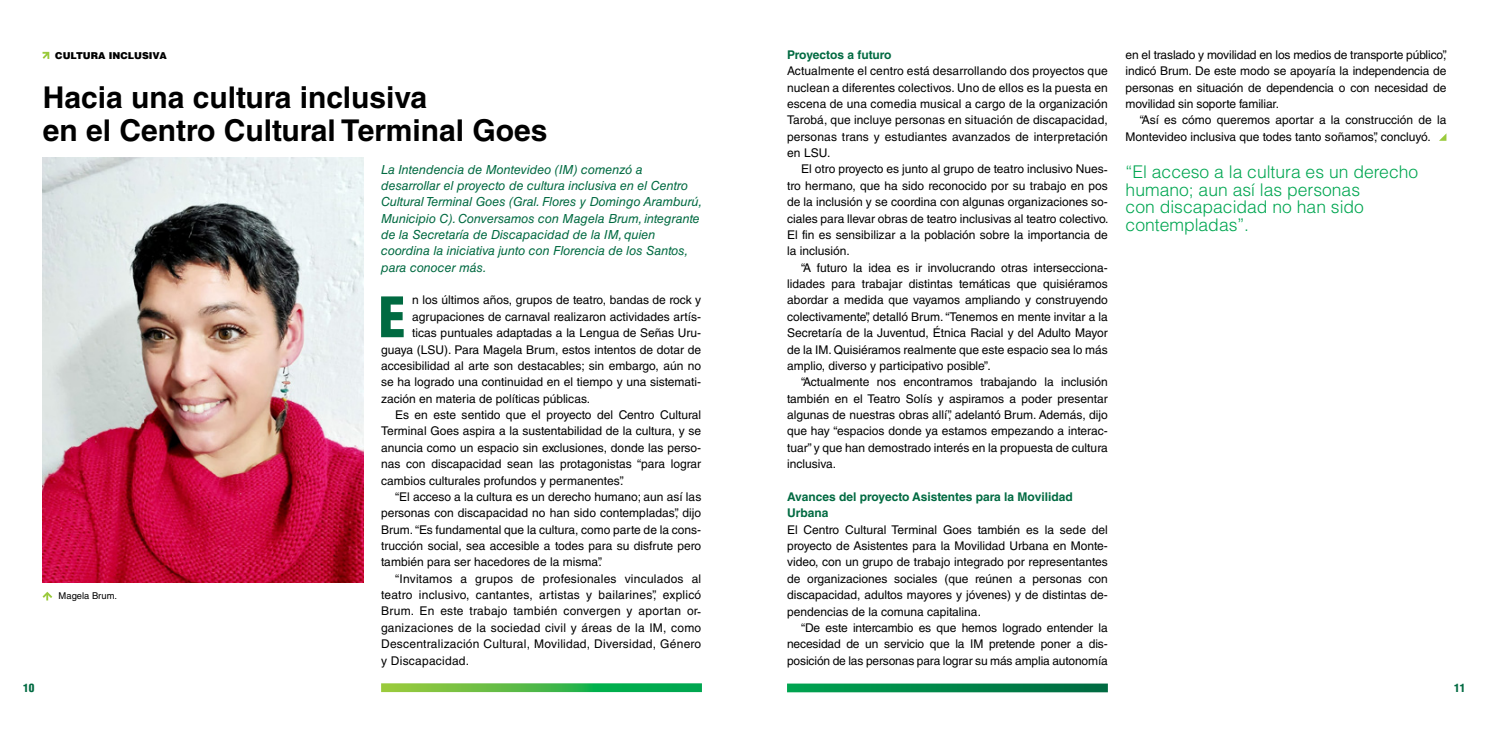
<style>
.page{position:relative;width:1489px;height:745px;background:#fff}
.page>*{position:absolute;margin:0;border:0;box-sizing:border-box;transform-origin:0 0}
.t1{font:900 condensed 54.38px "Helvetica LT Std";color:#006a41}
.t2{font:700 30px/32.8px "Helvetica LT Std";color:#000}
.t3{font:300 17.5px/17.5px "Helvetica LT Std";color:#00a651}
.t4{font:italic 12.5px/16.4px "Helvetica LT Std";color:#006a41}
.t5{font:12px/16.4px "Helvetica LT Std";color:#000;text-align:justify}
.t6{font:12px "Helvetica LT Std";letter-spacing:.02em;color:#000}
.t7{font:700 12px/16.4px "Helvetica LT Std";color:#006a41}
.t8{font:900 condensed 11.25px "Helvetica LT Std";color:#006a41}
.t9{font:900 9.5px "Helvetica LT Std";color:#000}
.t10{font:9.38px "Helvetica LT Std";color:#000}
</style>
<div class="page">
<svg style="left:1439px;top:134px;width:7px;height:7px"></svg>
<svg style="left:381px;top:683px;width:321px;height:8px;background:#4aba4f"></svg>
<svg style="left:787px;top:683px;width:320px;height:8px;background:#118e55"></svg>
<svg style="left:42px;top:51px;width:8px;height:8px"></svg>
<img style="left:43px;top:157px;width:320px;height:425px">
<svg style="left:42px;top:591px;width:11px;height:9px"></svg>
<p class="t9" style="left:55px;top:49px;width:113px">CULTURA INCLUSIVA</p>
<h2 class="t2" style="left:43px;top:81px;width:506px">Hacia una cultura inclusiva<br>en el Centro Cultural Terminal Goes</h2>
<p class="t10" style="left:59px;top:590px;width:60px">Magela Brum.</p>
<p class="t4" style="left:381px;top:161px;width:323px">La Intendencia de Montevideo (IM) comenzó a desarrollar el proyecto de cultura inclusiva en el Centro Cultural Terminal Goes (Gral. Flores y Domingo Aramburú, Municipio C). Conversamos con Magela Brum, integrante de la Secretaría de Discapacidad de la IM, quien coordina la iniciativa junto con Florencia de los Santos, para conocer más.</p>
<h1 class="t1" style="left:378px;top:282px;width:29px">E</h1>
<p class="t5" style="left:412px;top:292px;width:290px">n los últimos años, grupos de teatro, bandas de rock y</p>
<p class="t5" style="left:412px;top:308px;width:290px">agrupaciones de carnaval realizaron actividades artís-</p>
<p class="t5" style="left:412px;top:324px;width:290px">ticas puntuales adaptadas a la Lengua de Señas Uru-</p>
<p class="t5" style="left:381px;top:341px;width:322px">guaya (LSU). Para Magela Brum, estos intentos de dotar de</p>
<p class="t5" style="left:381px;top:357px;width:322px">accesibilidad al arte son destacables; sin embargo, aún no</p>
<p class="t5" style="left:381px;top:373px;width:322px">se ha logrado una continuidad en el tiempo y una sistemati-</p>
<p class="t5" style="left:381px;top:390px;width:210px">zación en materia de políticas públicas.</p>
<p class="t5" style="left:395px;top:406px;width:307px">Es en este sentido que el proyecto del Centro Cultural</p>
<p class="t5" style="left:381px;top:422px;width:321px">Terminal Goes aspira a la sustentabilidad de la cultura, y se</p>
<p class="t5" style="left:381px;top:439px;width:322px">anuncia como un espacio sin exclusiones, donde las perso-</p>
<p class="t5" style="left:381px;top:455px;width:321px">nas con discapacidad sean las protagonistas “para lograr</p>
<p class="t5" style="left:381px;top:472px;width:244px">cambios culturales profundos y permanentes”.</p>
<p class="t5" style="left:395px;top:488px;width:307px">“El acceso a la cultura es un derecho humano; aun así las</p>
<p class="t5" style="left:381px;top:504px;width:322px">personas con discapacidad no han sido contempladas”, dijo</p>
<p class="t5" style="left:381px;top:521px;width:321px">Brum. “Es fundamental que la cultura, como parte de la cons-</p>
<p class="t5" style="left:381px;top:537px;width:322px">trucción social, sea accesible a todes para su disfrute pero</p>
<p class="t5" style="left:381px;top:553px;width:222px">también para ser hacedores de la misma”.</p>
<p class="t6" style="left:395px;top:571px;width:307px">“Invitamos a grupos de profesionales vinculados al</p>
<p class="t6" style="left:381px;top:587px;width:322px">teatro inclusivo, cantantes, artistas y bailarines”, explicó</p>
<p class="t6" style="left:381px;top:604px;width:322px">Brum. En este trabajo también convergen y aportan or-</p>
<p class="t6" style="left:381px;top:620px;width:322px">ganizaciones de la sociedad civil y áreas de la IM, como</p>
<p class="t6" style="left:381px;top:636px;width:322px">Descentralización Cultural, Movilidad, Diversidad, Género</p>
<p class="t6" style="left:381px;top:653px;width:90px">y Discapacidad.</p>
<p class="t7" style="left:787px;top:46px;width:106px">Proyectos a futuro</p>
<p class="t5" style="left:787px;top:63px;width:322px">Actualmente el centro está desarrollando dos proyectos que nuclean a diferentes colectivos. Uno de ellos es la puesta en escena de una comedia musical a cargo de la organización Tarobá, que incluye personas en situación de discapacidad, personas trans y estudiantes avanzados de interpretación en LSU.</p>
<p class="t5" style="left:787px;top:161px;width:323px;text-indent:14px">El otro proyecto es junto al grupo de teatro inclusivo Nues&shy;tro hermano, que ha sido reconocido por su trabajo en pos de la inclusión y se coordina con algunas organizaciones so&shy;ciales para llevar obras de teatro inclusivas al teatro colectivo.<br>El fin es sensibilizar a la población sobre la importancia de la inclusión.</p>
<p class="t5" style="left:787px;top:259px;width:322px;text-indent:14px">“A futuro la idea es ir involucrando otras intersecciona&shy;lidades para trabajar distintas temáticas que quisiéramos abordar a medida que vayamos ampliando y construyendo colectivamente”, detalló Brum. “Tenemos en mente invitar a la Secretaría de la Juventud, Étnica Racial y del Adulto Mayor de la IM. Quisiéramos realmente que este espacio sea lo más amplio, diverso y participativo posible”.</p>
<p class="t5" style="left:787px;top:373px;width:322px;text-indent:14px">“Actualmente nos encontramos trabajando la inclusión también en el Teatro Solís y aspiramos a poder presentar algunas de nuestras obras allí”, adelantó Brum. Además, dijo que hay “espacios donde ya estamos empezando a interac&shy;tuar” y que han demostrado interés en la propuesta de cultura inclusiva.</p>
<p class="t7" style="left:787px;top:488px;width:287px">Avances del proyecto Asistentes para la Movilidad<br>Urbana</p>
<p class="t5" style="left:787px;top:521px;width:322px">El Centro Cultural Terminal Goes también es la sede del proyecto de Asistentes para la Movilidad Urbana en Monte&shy;video, con un grupo de trabajo integrado por representantes de organizaciones sociales (que reúnen a personas con discapacidad, adultos mayores y jóvenes) y de distintas de&shy;pendencias de la comuna capitalina.</p>
<p class="t5" style="left:787px;top:619px;width:322px;text-indent:14px">“De este intercambio es que hemos logrado entender la necesidad de un servicio que la IM pretende poner a dis&shy;posición de las personas para lograr su más amplia autonomía</p>
<p class="t5" style="left:1125px;top:46px;width:323px">en el traslado y movilidad en los medios de transporte público”, indicó Brum. De este modo se apoyaría la independencia de personas en situación de dependencia o con necesidad de movilidad sin soporte familiar.</p>
<p class="t5" style="left:1125px;top:112px;width:322px;text-indent:14px">“Así es cómo queremos aportar a la construcción de la<br>Montevideo inclusiva que todes tanto soñamos”, concluyó.</p>
<h3 class="t3" style="left:1125px;top:163px;width:294px">“El acceso a la cultura es un derecho humano; aun así las personas<br>con discapacidad no han sido contempladas”.</h3>
<p class="t8" style="left:23px;top:679px;width:13px">10</p>
<p class="t8" style="left:1453px;top:680px;width:13px">11</p>
</div>
